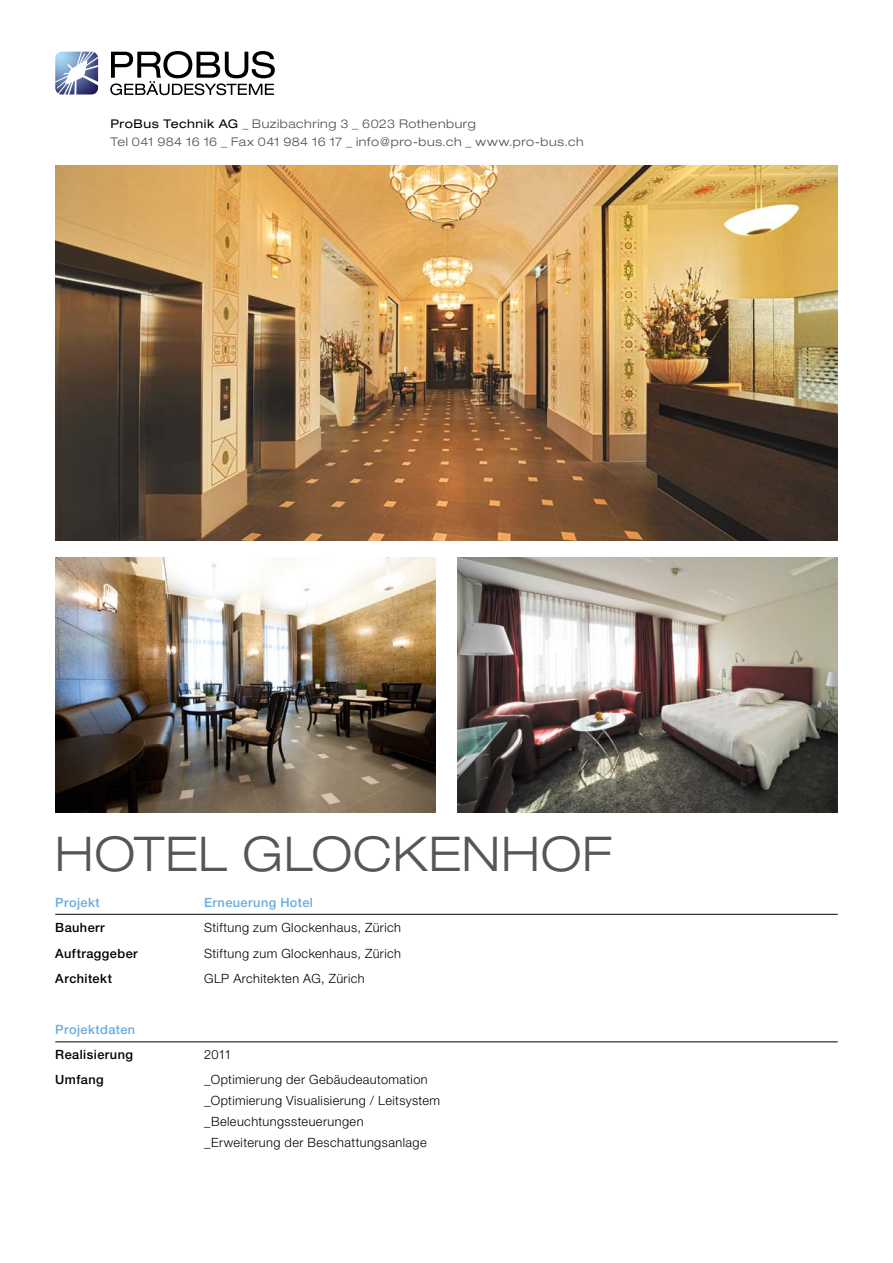
<style>
.page{position:relative;width:893px;height:1263px;background:#fff}
.page>*{position:absolute;margin:0;border:0;box-sizing:border-box;transform-origin:0 0}
.t1{font:300 expanded 48px "Helvetica Neue";letter-spacing:.015em;color:#565655}
.t2{font:300 12.75px/21px "Helvetica Neue";letter-spacing:.035em;color:#000}
.t3{font:500 12.75px "Helvetica Neue";letter-spacing:.035em;color:#000}
.t4{font:500 12.75px "Helvetica Neue";letter-spacing:.035em;color:#68acdf}
.t5{font:300 expanded 12px/18px "Helvetica Neue";letter-spacing:.045em;color:#4e4f50}
.s1{font-weight:400;color:#000}
</style>
<div class="page">
<img style="left:55px;top:166px;width:783px;height:374px">
<img style="left:457px;top:557px;width:381px;height:255px">
<img style="left:55px;top:557px;width:381px;height:255px">
<hr style="left:55px;top:914px;width:783px;height:1px;background:#000">
<hr style="left:55px;top:1041px;width:783px;height:1px;background:#000">
<svg style="left:110px;top:51px;width:165px;height:44px"></svg>
<svg style="left:55px;top:52px;width:43px;height:42px"></svg>
<p class="t5" style="left:111px;top:115px;width:474px"><span class="s1">ProBus Technik AG</span> _ Buzibachring 3 _ 6023 Rothenburg<br>Tel 041 984 16 16 _ Fax 041 984 16 17 _ info@pro-bus.ch _ www.pro-bus.ch</p>
<h1 class="t1" style="left:55px;top:825px;width:558px">Hotel Glockenhof</h1>
<p class="t4" style="left:55px;top:895px;width:46px">Projekt</p>
<p class="t4" style="left:204px;top:895px;width:110px">Erneuerung Hotel</p>
<p class="t3" style="left:55px;top:920px;width:51px">Bauherr</p>
<p class="t2" style="left:204px;top:917px;width:198px">Stiftung zum Glockenhaus, Zürich</p>
<p class="t3" style="left:55px;top:945px;width:84px">Auftraggeber</p>
<p class="t2" style="left:204px;top:942px;width:198px">Stiftung zum Glockenhaus, Zürich</p>
<p class="t3" style="left:55px;top:971px;width:58px">Architekt</p>
<p class="t2" style="left:204px;top:968px;width:162px">GLP Architekten AG, Zürich</p>
<p class="t4" style="left:55px;top:1021px;width:81px">Projektdaten</p>
<p class="t3" style="left:55px;top:1046px;width:79px">Realisierung</p>
<p class="t2" style="left:204px;top:1043px;width:29px">2011</p>
<p class="t3" style="left:55px;top:1072px;width:50px">Umfang</p>
<p class="t2" style="left:204px;top:1069px;width:238px">_Optimierung der Gebäudeautomation _Optimierung Visualisierung / Leitsystem _Beleuchtungssteuerungen _Erweiterung der Beschattungsanlage</p>
</div>
